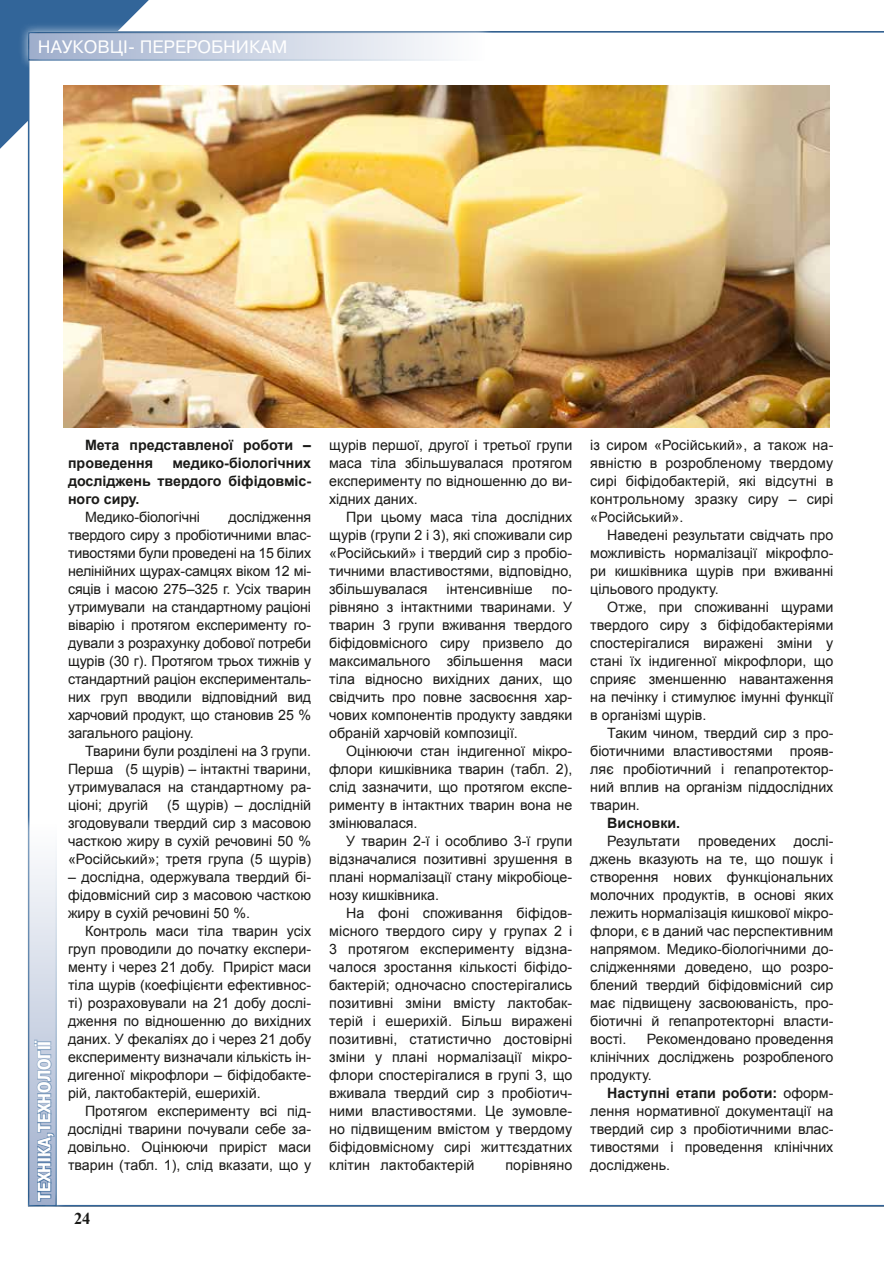
<style>
.page{position:relative;width:893px;height:1263px;background:#fff}
.page>*{position:absolute;margin:0;border:0;box-sizing:border-box;transform-origin:0 0}
.t1{font:18px "Pragmatica C";color:#fff}
.t2{font:700 18px "Pragmatica Cond C";color:#fff}
.t3{font:700 16.5px "Times New Roman";color:#1a1a18}
.t4{font:14.25px/18px "Arial";color:#1a1a18;text-align:justify}
.t5{font:700 14.25px/18px "Arial";color:#1a1a18}
.t6{font:14.25px "Arial";letter-spacing:-.02em;color:#1a1a18}
.s1{font-weight:700}
</style>
<div class="page">
<div style="left:28px;top:31px;width:865px;height:1175px;background:#fff;border:2px solid #326599"></div>
<svg style="left:0;top:0;width:149px;height:170px"></svg>
<div style="left:28px;top:16px;width:397px;height:18px;background:#1a1a18;opacity:.5"></div>
<div style="left:18px;top:22px;width:476px;height:49px;background:#fff;opacity:.75"></div>
<div style="left:28px;top:32px;width:458px;height:30px;background:#1a1a18;opacity:.75"></div>
<div style="left:18px;top:813px;width:49px;height:403px;background:#fff"></div>
<div style="left:28px;top:822px;width:31px;height:385px;background:#1a1a18;opacity:.75"></div>
<div style="left:884px;top:2px;width:9px;height:1241px;background:#fff"></div>
<img style="left:64px;top:85px;width:765px;height:342px">
<p class="t1" style="left:38px;top:37px;width:251px">Науковці- переробн икам</p>
<p class="t2" style="left:34px;top:1201px;width:162px;rotate:-90deg">тЕХНІКА,ТЕХНОЛОГІЇ</p>
<p class="t5" style="left:68px;top:436px;width:245px;text-indent:17px">Мета представленої роботи – проведення</p>
<p class="t5" style="left:68px;top:454px;width:245px;text-align:justify;text-indent:104px">медико-біологічних досліджень твердого біфідовміс&shy;ного сиру.</p>
<p class="t4" style="left:85px;top:508px;width:116px">Медико-біологічні</p>
<p class="t4" style="left:68px;top:508px;width:245px;text-indent:160px">дослідження твердого сиру з пробіотичними влас&shy;тивостями були проведені на 15 білих нелінійних щурах-самцях віком 12 мі&shy;сяців і масою 275–325 г. Усіх тварин утримували на стандартному раціоні віварію і протягом експерименту го&shy;дували з розрахунку добової потреби щурів (30 г). Протягом трьох тижнів у стандартний раціон експерименталь&shy;них груп вводили відповідний вид харчовий продукт, що становив 25 % загального раціону.</p>
<p class="t4" style="left:68px;top:742px;width:245px;text-indent:17px">Тварини були розділені на 3 групи.<br>Перша (5 щурів) – інтактні тварини, утримувалася на стандартному ра&shy;ціоні; другій</p>
<p class="t4" style="left:68px;top:796px;width:245px;text-indent:99px">(5 щурів) – дослідній згодовували твердий сир з масовою часткою жиру в сухій речовині 50 % «Російський»; третя група (5 щурів)</p>
<p class="t4" style="left:68px;top:868px;width:245px">– дослідна, одержувала твердий бі&shy;фідовмісний сир з масовою часткою жиру в сухій речовині 50 %.</p>
<p class="t4" style="left:68px;top:922px;width:245px;text-indent:17px">Контроль маси тіла тварин усіх груп проводили до початку експери&shy;менту і через 21 добу. Приріст маси тіла щурів (коефіцієнти ефективнос&shy;ті) розраховували на 21 добу дослі&shy;дження по відношенню до вихідних даних. У фекаліях до і через 21 добу експерименту визначали кількість ін&shy;дигенної мікрофлори – біфідобакте&shy;рій, лактобактерій, ешерихій.</p>
<p class="t4" style="left:68px;top:1102px;width:245px;text-indent:17px">Протягом експерименту всі під&shy;дослідні тварини почували себе за&shy;довільно. Оцінюючи приріст маси тварин (табл. 1), слід вказати, що у</p>
<p class="t3" style="left:74px;top:1207px;width:18px">24</p>
<p class="t4" style="left:329px;top:436px;width:245px">щурів першої, другої і третьої групи маса тіла збільшувалася протягом експерименту по відношенню до ви&shy;хідних даних.</p>
<p class="t4" style="left:329px;top:508px;width:245px;text-indent:17px">При цьому маса тіла дослідних щурів (групи 2 і 3), які споживали сир «Російський» і твердий сир з пробіо&shy;тичними властивостями, відповідно, збільшувалася</p>
<p class="t4" style="left:447px;top:580px;width:88px">інтенсивніше</p>
<p class="t4" style="left:329px;top:580px;width:245px;text-indent:223px">по&shy;рівняно з інтактними тваринами. У тварин 3 групи вживання твердого біфідовмісного сиру призвело до максимального збільшення маси тіла відносно вихідних даних, що свідчить про повне засвоєння хар&shy;чових компонентів продукту завдяки обраній харчовій композиції.</p>
<p class="t4" style="left:329px;top:742px;width:245px;text-indent:17px">Оцінюючи стан індигенної мікро&shy;флори кишківника тварин (табл. 2), слід зазначити, що протягом експе&shy;рименту в інтактних тварин вона не змінювалася.</p>
<p class="t4" style="left:329px;top:832px;width:245px;text-indent:17px">У тварин 2-ї і особливо 3-ї групи відзначалися позитивні зрушення в плані нормалізації стану мікробіоце&shy;нозу кишківника.</p>
<p class="t4" style="left:329px;top:904px;width:245px;text-indent:17px">На фоні споживання біфідов&shy;місного твердого сиру у групах 2 і 3 протягом експерименту відзна&shy;чалося зростання кількості біфідо&shy;бактерій; одночасно спостерігались позитивні зміни вмісту лактобак&shy;терій і ешерихій. Більш виражені позитивні, статистично достовірні зміни у плані нормалізації мікро&shy;флори спостерігалися в групі 3, що вживала твердий сир з пробіотич&shy;ними властивостями. Це зумовле&shy;но підвищеним вмістом у твердому біфідовмісному сирі життєздатних клітин лактобактерій</p>
<p class="t4" style="left:505px;top:1156px;width:68px">порівняно</p>
<p class="t4" style="left:590px;top:436px;width:245px">із сиром «Російський», а також на&shy;явністю в розробленому твердому сирі біфідобактерій, які відсутні в контрольному зразку сиру – сирі «Російський».</p>
<p class="t4" style="left:590px;top:526px;width:245px;text-indent:17px">Наведені результати свідчать про можливість нормалізації мікрофло&shy;ри кишківника щурів при вживанні цільового продукту.</p>
<p class="t4" style="left:590px;top:598px;width:245px;text-indent:17px">Отже, при споживанні щурами твердого сиру з біфідобактеріями спостерігалися виражені зміни у стані їх індигенної мікрофлори, що сприяє зменшенню навантаження на печінку і стимулює імунні функції в організмі щурів.</p>
<p class="t4" style="left:590px;top:724px;width:245px;text-indent:17px">Таким чином, твердий сир з про&shy;біотичними властивостями прояв&shy;ляє пробіотичний і гепапротектор&shy;ний вплив на організм піддослідних тварин.</p>
<p class="t5" style="left:607px;top:814px;width:74px">Висновки.</p>
<p class="t6" style="left:607px;top:831px;width:74px">Результати</p>
<p class="t4" style="left:698px;top:832px;width:79px">проведених</p>
<p class="t4" style="left:590px;top:832px;width:245px;text-indent:204px">дослі&shy;джень вказують на те, що пошук і створення нових функціональних молочних продуктів, в основі яких лежить нормалізація кишкової мікро&shy;флори, є в даний час перспективним напрямом. Медико-біологічними до&shy;слідженнями доведено, що розро&shy;блений твердий біфідовмісний сир має підвищену засвоюваність, про&shy;біотичні й гепапротекторні власти&shy;вості.</p>
<p class="t4" style="left:590px;top:1030px;width:245px;text-indent:57px">Рекомендовано проведення клінічних досліджень розробленого продукту.</p>
<p class="t4" style="left:590px;top:1084px;width:245px;text-indent:17px"><span class="s1">Наступні етапи роботи:</span> оформ&shy;лення нормативної документації на твердий сир з пробіотичними влас&shy;тивостями і проведення клінічних досліджень.</p>
</div>
